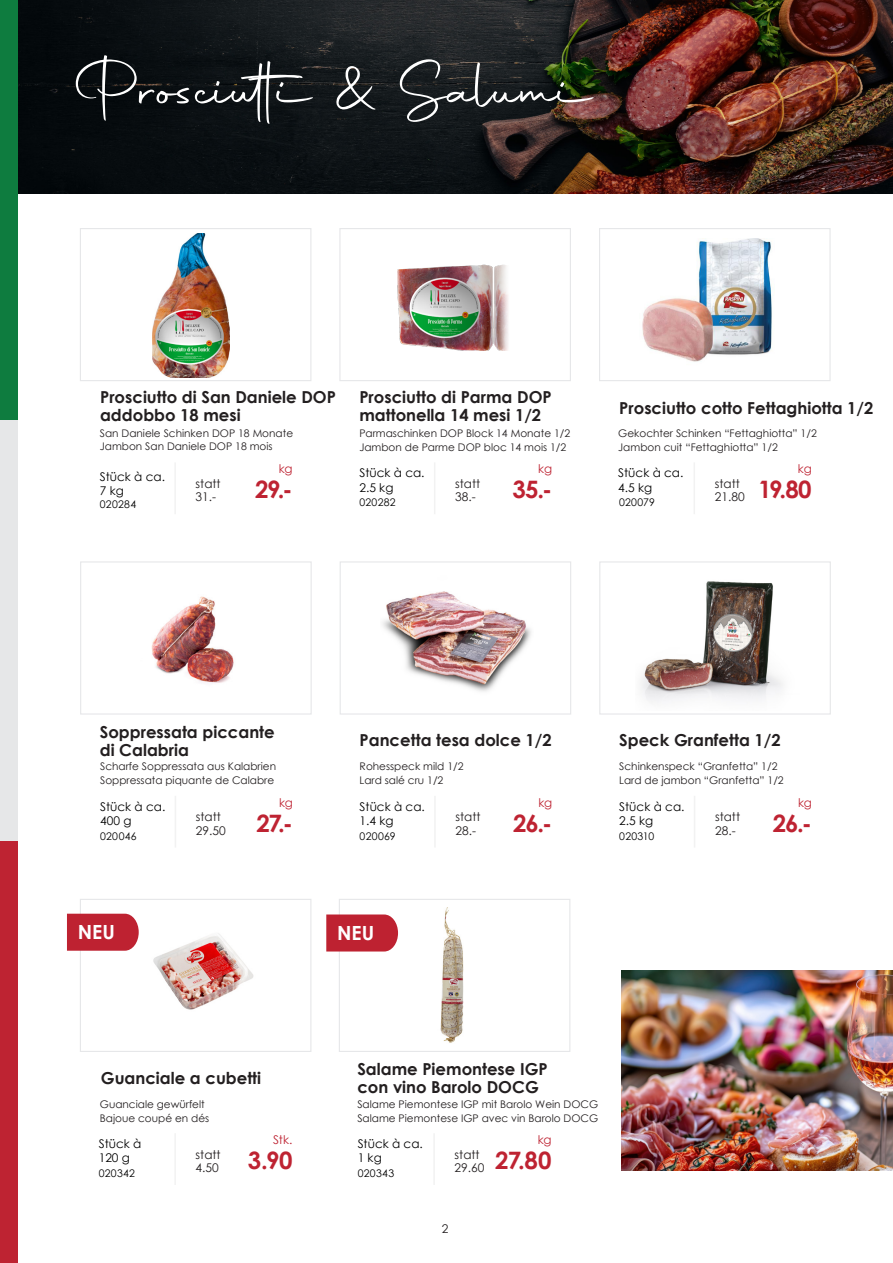
<style>
.page{position:relative;width:893px;height:1263px;background:#fff}
.page>*{position:absolute;margin:0;border:0;box-sizing:border-box;transform-origin:0 0}
.t1{font:67.5px "Autography";color:#fff}
.t2{font:700 24px "Century Gothic";letter-spacing:-.045em;color:#be2332}
.t3{font:700 19.5px "Century Gothic";color:#fff}
.t4{font:700 16.5px/18px "Century Gothic";color:#231f20}
.t5{font:12px "Century Gothic";color:#000}
.t6{font:12px "Century Gothic";color:#231f20}
.t7{font:12px "Century Gothic";letter-spacing:-.02em;color:#be2332}
.t8{font:10.5px "Century Gothic";color:#231f20}
.t9{font:10.5px "Century Gothic";letter-spacing:.025em;color:#000}
</style>
<div class="page">
<img style="left:18px;top:0;width:875px;height:194px">
<div style="left:0;top:841px;width:18px;height:422px;background:#be2332"></div>
<div style="left:0;top:0;width:18px;height:420px;background:#0e7c3f"></div>
<div style="left:0;top:420px;width:18px;height:421px;background:#e6e7e8"></div>
<hr style="left:174px;top:462px;width:2px;height:52px;background:#f2f2f2">
<div style="left:339px;top:899px;width:231px;height:153px;border:1px solid #e6e7e9"></div>
<hr style="left:433px;top:1133px;width:2px;height:52px;background:#f2f2f2">
<img style="left:376px;top:907px;width:88px;height:136px">
<div style="left:80px;top:899px;width:231px;height:153px;border:1px solid #e6e7e9"></div>
<hr style="left:174px;top:1133px;width:2px;height:52px;background:#f2f2f2">
<img style="left:641px;top:581px;width:142px;height:121px">
<div style="left:80px;top:228px;width:231px;height:153px;border:1px solid #e6e7e9"></div>
<img style="left:152px;top:234px;width:78px;height:144px">
<hr style="left:434px;top:462px;width:1px;height:52px;background:#f2f2f2">
<div style="left:339px;top:228px;width:232px;height:153px;border:1px solid #e6e7e9"></div>
<img style="left:397px;top:264px;width:111px;height:87px">
<hr style="left:694px;top:462px;width:1px;height:52px;background:#f2f2f2">
<div style="left:599px;top:228px;width:232px;height:153px;border:1px solid #e6e7e9"></div>
<img style="left:642px;top:238px;width:130px;height:124px">
<hr style="left:175px;top:796px;width:1px;height:51px;background:#f2f2f2">
<div style="left:80px;top:561px;width:232px;height:153px;border:1px solid #e6e7e9"></div>
<hr style="left:434px;top:796px;width:2px;height:51px;background:#f2f2f2">
<div style="left:340px;top:561px;width:231px;height:153px;border:1px solid #e6e7e9"></div>
<img style="left:151px;top:596px;width:83px;height:87px">
<hr style="left:694px;top:796px;width:1px;height:51px;background:#f2f2f2">
<div style="left:599px;top:561px;width:232px;height:153px;border:1px solid #e6e7e9"></div>
<img style="left:382px;top:591px;width:149px;height:101px">
<img style="left:621px;top:970px;width:272px;height:200px">
<img style="left:153px;top:933px;width:101px;height:77px">
<svg style="left:67px;top:914px;width:72px;height:37px;background:#c12d3b"></svg>
<svg style="left:326px;top:914px;width:72px;height:37px;background:#c12e3c"></svg>
<p class="t1" style="left:75px;top:46px;width:522px">Prosciutti &amp; Salumi</p>
<p class="t4" style="left:100px;top:387px;width:237px">Prosciutto di San Daniele DOP addobbo 18 mesi</p>
<p class="t8" style="left:100px;top:426px;width:195px">San Daniele Schinken DOP 18 Monate</p>
<p class="t8" style="left:100px;top:439px;width:174px">Jambon San Daniele DOP 18 mois</p>
<p class="t4" style="left:359px;top:387px;width:194px">Prosciutto di Parma DOP</p>
<p class="t4" style="left:359px;top:405px;width:183px">mattonella 14 mesi 1/2</p>
<p class="t8" style="left:359px;top:426px;width:212px">Parmaschinken DOP Block 14 Monate 1/2</p>
<p class="t8" style="left:359px;top:439px;width:208px">Jambon de Parme DOP bloc 14 mois 1/2</p>
<p class="t4" style="left:619px;top:398px;width:256px">Prosciutto cotto Fettaghiotta 1/2</p>
<p class="t8" style="left:618px;top:426px;width:200px">Gekochter Schinken “Fettaghiotta” 1/2</p>
<p class="t8" style="left:618px;top:439px;width:161px">Jambon cuit “Fettaghiotta” 1/2</p>
<p class="t5" style="left:100px;top:468px;width:67px">Stück à ca.</p>
<p class="t5" style="left:100px;top:482px;width:26px">7 kg</p>
<p class="t9" style="left:100px;top:497px;width:38px">020284</p>
<p class="t6" style="left:196px;top:475px;width:27px">statt</p>
<p class="t6" style="left:196px;top:488px;width:22px">31.-</p>
<p class="t7" style="left:279px;top:461px;width:15px">kg</p>
<p class="t2" style="left:255px;top:471px;width:39px">29.-</p>
<p class="t5" style="left:359px;top:464px;width:67px">Stück à ca.</p>
<p class="t5" style="left:359px;top:479px;width:36px">2.5 kg</p>
<p class="t9" style="left:359px;top:495px;width:38px">020282</p>
<p class="t6" style="left:455px;top:475px;width:27px">statt</p>
<p class="t6" style="left:455px;top:488px;width:22px">38.-</p>
<p class="t7" style="left:538px;top:461px;width:15px">kg</p>
<p class="t2" style="left:512px;top:471px;width:41px">35.-</p>
<p class="t5" style="left:618px;top:464px;width:67px">Stück à ca.</p>
<p class="t5" style="left:618px;top:479px;width:36px">4.5 kg</p>
<p class="t9" style="left:619px;top:495px;width:37px">020079</p>
<p class="t6" style="left:715px;top:475px;width:27px">statt</p>
<p class="t6" style="left:715px;top:488px;width:31px">21.80</p>
<p class="t7" style="left:798px;top:461px;width:15px">kg</p>
<p class="t2" style="left:758px;top:471px;width:55px">19.80</p>
<p class="t4" style="left:100px;top:722px;width:176px">Soppressata piccante di Calabria</p>
<p class="t8" style="left:100px;top:759px;width:178px">Scharfe Soppressata aus Kalabrien</p>
<p class="t8" style="left:100px;top:772px;width:176px">Soppressata piquante de Calabre</p>
<p class="t4" style="left:360px;top:731px;width:194px">Pancetta tesa dolce 1/2</p>
<p class="t8" style="left:360px;top:759px;width:105px">Rohesspeck mild 1/2</p>
<p class="t8" style="left:360px;top:772px;width:85px">Lard salé cru 1/2</p>
<p class="t4" style="left:619px;top:731px;width:163px">Speck Granfetta 1/2</p>
<p class="t8" style="left:619px;top:759px;width:160px">Schinkenspeck “Granfetta” 1/2</p>
<p class="t8" style="left:619px;top:772px;width:166px">Lard de jambon “Granfetta” 1/2</p>
<p class="t5" style="left:100px;top:798px;width:67px">Stück à ca.</p>
<p class="t5" style="left:100px;top:812px;width:33px">400 g</p>
<p class="t9" style="left:100px;top:828px;width:38px">020046</p>
<p class="t6" style="left:196px;top:808px;width:27px">statt</p>
<p class="t6" style="left:196px;top:822px;width:31px">29.50</p>
<p class="t7" style="left:279px;top:794px;width:15px">kg</p>
<p class="t2" style="left:256px;top:805px;width:38px">27.-</p>
<p class="t5" style="left:360px;top:798px;width:67px">Stück à ca.</p>
<p class="t5" style="left:360px;top:812px;width:36px">1.4 kg</p>
<p class="t9" style="left:360px;top:828px;width:38px">020069</p>
<p class="t6" style="left:455px;top:808px;width:27px">statt</p>
<p class="t6" style="left:455px;top:822px;width:22px">28.-</p>
<p class="t7" style="left:538px;top:794px;width:15px">kg</p>
<p class="t2" style="left:513px;top:805px;width:41px">26.-</p>
<p class="t5" style="left:619px;top:798px;width:67px">Stück à ca.</p>
<p class="t5" style="left:619px;top:812px;width:36px">2.5 kg</p>
<p class="t9" style="left:619px;top:828px;width:37px">020310</p>
<p class="t6" style="left:715px;top:808px;width:27px">statt</p>
<p class="t6" style="left:715px;top:822px;width:22px">28.-</p>
<p class="t7" style="left:798px;top:794px;width:15px">kg</p>
<p class="t2" style="left:773px;top:805px;width:41px">26.-</p>
<p class="t3" style="left:78px;top:917px;width:39px">NEU</p>
<p class="t3" style="left:337px;top:918px;width:39px">NEU</p>
<p class="t4" style="left:101px;top:1068px;width:162px">Guanciale a cubetti</p>
<p class="t4" style="left:357px;top:1059px;width:192px">Salame Piemontese IGP</p>
<p class="t4" style="left:357px;top:1077px;width:183px">con vino Barolo DOCG</p>
<p class="t8" style="left:100px;top:1097px;width:106px">Guanciale gewürfelt</p>
<p class="t8" style="left:100px;top:1110px;width:111px">Bajoue coupé en dés</p>
<p class="t8" style="left:357px;top:1097px;width:242px">Salame Piemontese IGP mit Barolo Wein DOCG</p>
<p class="t8" style="left:357px;top:1110px;width:242px">Salame Piemontese IGP avec vin Barolo DOCG</p>
<p class="t5" style="left:99px;top:1135px;width:44px">Stück à</p>
<p class="t5" style="left:99px;top:1149px;width:33px">120 g</p>
<p class="t9" style="left:99px;top:1166px;width:38px">020342</p>
<p class="t6" style="left:196px;top:1146px;width:27px">statt</p>
<p class="t6" style="left:196px;top:1159px;width:25px">4.50</p>
<p class="t7" style="left:273px;top:1131px;width:21px">Stk.</p>
<p class="t2" style="left:248px;top:1142px;width:46px">3.90</p>
<p class="t5" style="left:358px;top:1135px;width:67px">Stück à ca.</p>
<p class="t5" style="left:358px;top:1149px;width:26px">1 kg</p>
<p class="t9" style="left:358px;top:1166px;width:38px">020343</p>
<p class="t6" style="left:455px;top:1146px;width:27px">statt</p>
<p class="t6" style="left:455px;top:1159px;width:31px">29.60</p>
<p class="t7" style="left:538px;top:1131px;width:15px">kg</p>
<p class="t2" style="left:495px;top:1142px;width:58px">27.80</p>
<p class="t6" style="left:442px;top:1220px;width:8px">2</p>
</div>
